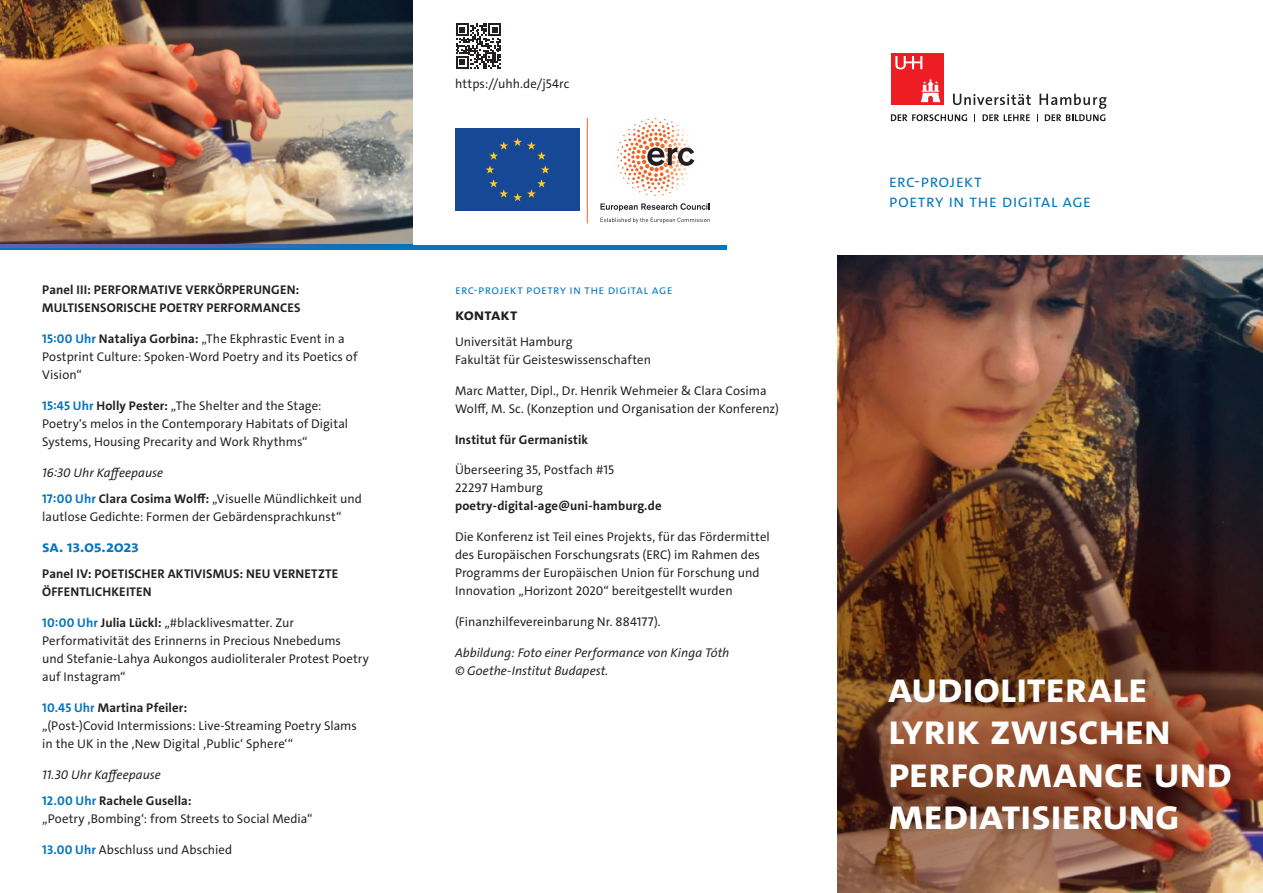
<style>
.page{position:relative;width:1263px;height:893px;background:#fff}
.page>*{position:absolute;margin:0;border:0;box-sizing:border-box;transform-origin:0 0}
.t1{font:43.5px/42px "The Sans UHH Bold Caps";letter-spacing:-.02em;color:#fff}
.t2{font:18px/20.2px "The Sans UHH Semi Light Caps";letter-spacing:.01em;color:#0575bd}
.t3{font:16.5px "The Sans UHH Bold Caps";letter-spacing:-.015em;color:#0575bd}
.t4{font:16.5px "The Sans UHH Bold Caps";letter-spacing:-.005em;color:#231f20}
.t5{font:12.75px/18px "The Sans UHH";letter-spacing:.005em;color:#231f20}
.t6{font:700 12.75px/18px "The Sans UHH";letter-spacing:.01em;color:#231f20}
.t7{font:italic 12.75px/26.5px "The Sans UHH";letter-spacing:.005em;color:#231f20}
.t8{font:12.75px "The Sans UHH Semi Light Caps";letter-spacing:.02em;color:#0575bd}
.s1{font-weight:700;color:#0575bd}
.s2{font-weight:700}
.s3{font-style:italic}
.s4{font-weight:700;font-style:normal;color:#0575bd}
.s5{font-weight:700;font-style:normal}
</style>
<div class="page">
<img style="left:838px;top:256px;width:425px;height:637px">
<svg style="left:456px;top:23px;width:45px;height:46px"></svg>
<svg style="left:953px;top:94px;width:78px;height:11px"></svg>
<div style="left:891px;top:53px;width:53px;height:52px;background:#ee1d23"></div>
<svg style="left:921px;top:79px;width:19px;height:23px"></svg>
<svg style="left:895px;top:56px;width:27px;height:13px"></svg>
<svg style="left:891px;top:114px;width:76px;height:7px"></svg>
<svg style="left:982px;top:114px;width:48px;height:7px"></svg>
<svg style="left:1037px;top:94px;width:69px;height:28px"></svg>
<div style="left:455px;top:128px;width:124px;height:83px;background:#174896"></div>
<svg style="left:486px;top:138px;width:64px;height:63px"></svg>
<hr style="left:587px;top:118px;width:1px;height:105px;background:#f36421">
<svg style="left:617px;top:118px;width:77px;height:78px"></svg>
<svg style="left:600px;top:203px;width:110px;height:8px"></svg>
<svg style="left:600px;top:218px;width:110px;height:5px"></svg>
<svg style="left:0;top:245px;width:727px;height:4px;background:#1172ba"></svg>
<img style="left:0;top:0;width:412px;height:245px">
<svg style="left:0;top:245px;width:412px;height:2px"></svg>
<p class="t6" style="left:42px;top:281px;width:260px">Panel III: PERFORMATIVE VERKÖRPERUNGEN:<br>MULTISENSORISCHE POETRY PERFORMANCES</p>
<p class="t5" style="left:42px;top:330px;width:317px"><span class="s1">15∶00 Uhr</span> <span class="s2">Nataliya Gorbina:</span> „The Ekphrastic Event in a<br>Postprint Culture: Spoken-Word Poetry and its Poetics of<br>Vision“</p>
<p class="t5" style="left:42px;top:397px;width:307px"><span class="s1">15∶45 Uhr</span> <span class="s2">Holly Pester:</span> „The Shelter and the Stage:<br>Poetry's melos in the Contemporary Habitats of Digital<br>Systems, Housing Precarity and Work Rhythms“</p>
<p class="t5" style="left:42px;top:459px;width:321px;line-height:26.5px"><span class="s3">16∶30 Uhr Kaffeepause<br></span><span class="s1">17∶00 Uhr</span> <span class="s2">Clara Cosima Wolff:</span> „Visuelle Mündlichkeit und</p>
<p class="t5" style="left:42px;top:508px;width:301px">lautlose Gedichte: Formen der Gebärdensprachkunst“</p>
<p class="t3" style="left:42px;top:536px;width:98px">Sa. 13.05.2023</p>
<p class="t6" style="left:42px;top:565px;width:298px">Panel IV: POETISCHER AKTIVISMUS: NEU VERNETZTE<br>ÖFFENTLICHKEITEN</p>
<p class="t5" style="left:42px;top:614px;width:328px"><span class="s1">10∶00 Uhr</span> <span class="s2">Julia Lückl:</span> „#blacklivesmatter. Zur Performativität des Erinnerns in Precious Nnebedums<br>und Stefanie-Lahya Aukongos audioliteraler Protest Poetry auf Instagram“</p>
<p class="t5" style="left:42px;top:699px;width:316px"><span class="s1">10.45 Uhr</span> <span class="s2">Martina Pfeiler:<br></span>„(Post-)Covid Intermissions: Live-Streaming Poetry Slams in the UK in the ‚New Digital ‚Public‘ Sphere‘“</p>
<p class="t7" style="left:42px;top:761px;width:151px">11.30 Uhr Kaffeepause<br><span class="s4">12.00 Uhr</span> <span class="s5">Rachele Gusella:</span></p>
<p class="t5" style="left:42px;top:810px;width:272px">„Poetry ‚Bombing‘: from Streets to Social Media“</p>
<p class="t5" style="left:42px;top:841px;width:192px"><span class="s1">13.00 Uhr</span> Abschluss und Abschied</p>
<p class="t5" style="left:455px;top:75px;width:116px">https://uhh.de/j54rc</p>
<p class="t8" style="left:455px;top:282px;width:219px">ERC-projekt poetry in the digital age</p>
<p class="t4" style="left:455px;top:303px;width:64px">Kontakt</p>
<p class="t5" style="left:455px;top:333px;width:198px">Universität Hamburg<br>Fakultät für Geisteswissenschaften</p>
<p class="t5" style="left:455px;top:382px;width:325px">Marc Matter, Dipl., Dr. Henrik Wehmeier &amp; Clara Cosima<br>Wolff, M. Sc. (Konzeption und Organisation der Konferenz)</p>
<p class="t6" style="left:455px;top:430px;width:135px">Institut für Germanistik</p>
<p class="t5" style="left:455px;top:461px;width:161px">Überseering 35, Postfach #15<br>22297 Hamburg</p>
<p class="t6" style="left:455px;top:497px;width:208px">poetry-digital-age@uni-hamburg.de</p>
<p class="t5" style="left:455px;top:528px;width:316px">Die Konferenz ist Teil eines Projekts, für das Fördermittel des Europäischen Forschungsrats (ERC) im Rahmen des Programms der Europäischen Union für Forschung und Innovation „Horizont 2020“ bereitgestellt wurden</p>
<p class="t5" style="left:455px;top:613px;width:207px">(Finanzhilfevereinbarung Nr. 884177).</p>
<p class="t7" style="left:455px;top:643px;width:276px;line-height:18px">Abbildung: Foto einer Performance von Kinga Tóth © Goethe-Institut Budapest.</p>
<h2 class="t2" style="left:889px;top:171px;width:204px">ERC-Projekt<br>POETRY IN THE DIGITAL AGE</h2>
<h1 class="t1" style="left:888px;top:667px;width:346px">Audioliterale<br>Lyrik zwischen<br>Performance und<br>Mediatisierung</h1>
</div>
